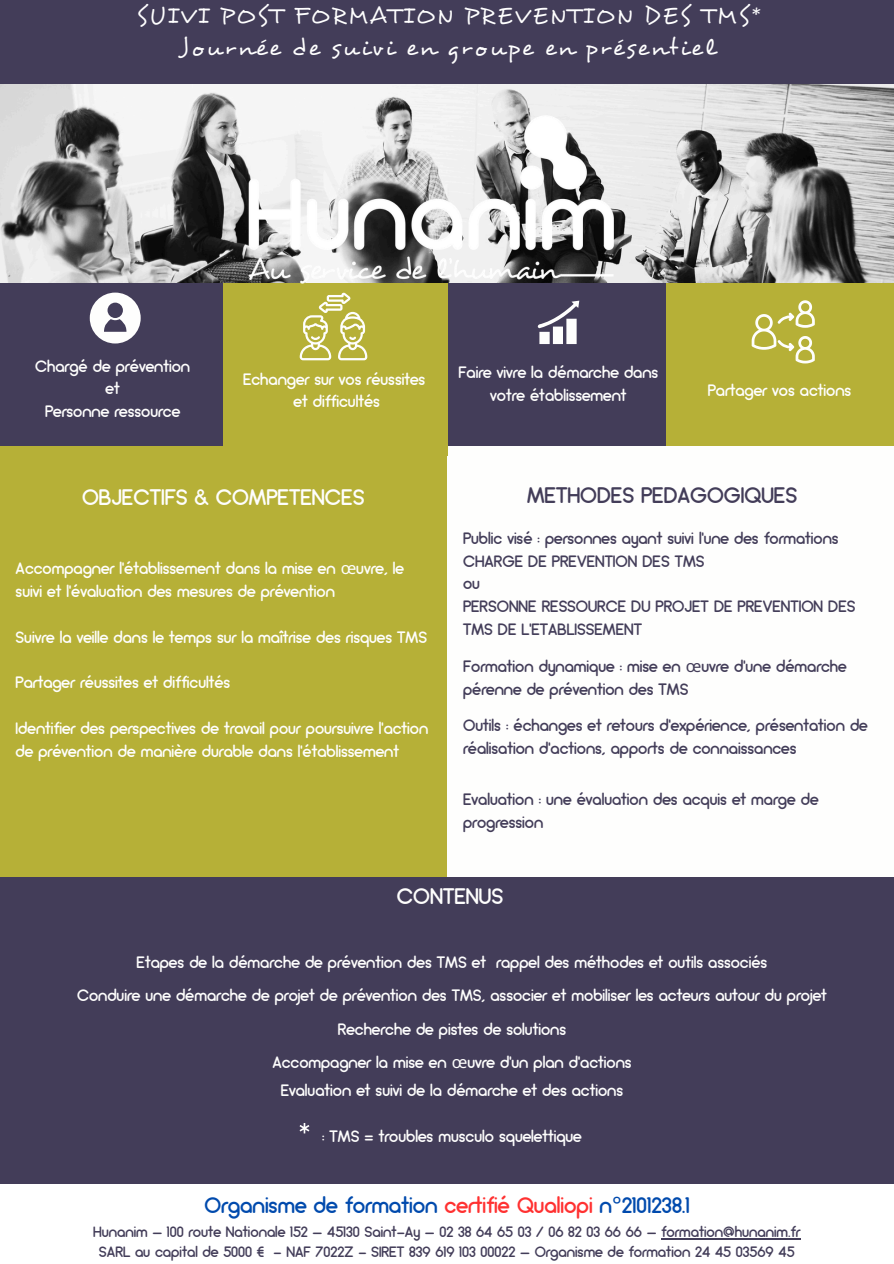
<style>
.page{position:relative;width:894px;height:1264px;background:#fff}
.page>*{position:absolute;margin:0;border:0;box-sizing:border-box;transform-origin:0 0}
.t1{font:23.85px/31.3px "Desyrel";letter-spacing:.075em;color:#fff;text-align:center}
.t2{font:22.5px "Arciform";color:#004aad}
.t3{font:22.5px "Arciform";color:#fefefd}
.t4{font:22.5px "Arciform";color:#433d59}
.t5{font:16.5px/22.8px "Arciform";color:#fefefd}
.t6{font:16.5px/22.8px "Arciform";color:#433d59}
.t7{font:15px "Arciform";color:#433d59}
.s1{font-family:"Noto Sans"}
.s2{color:#ff3131}
</style>
<div class="page">
<img style="left:0;top:83px;width:893px;height:200px">
<div style="left:447px;top:283px;width:224px;height:162px;background:#433d59"></div>
<div style="left:221px;top:283px;width:226px;height:172px;background:#b6b037"></div>
<div style="left:665px;top:283px;width:228px;height:162px;background:#b6b037"></div>
<div style="left:0;top:445px;width:447px;height:431px;background:#b6b037"></div>
<img style="left:246px;top:109px;width:370px;height:180px">
<div style="left:0;top:876px;width:893px;height:307px;background:#433d59"></div>
<div style="left:0;top:0;width:893px;height:83px;background:#433d59"></div>
<div style="left:0;top:283px;width:223px;height:162px;background:#433d59"></div>
<svg style="left:90px;top:292px;width:50px;height:51px"></svg>
<svg style="left:537px;top:300px;width:42px;height:44px"></svg>
<svg style="left:751px;top:300px;width:63px;height:63px"></svg>
<svg style="left:299px;top:292px;width:68px;height:68px"></svg>
<svg style="left:299px;top:1123px;width:10px;height:10px"></svg>
<hr style="left:661px;top:1237px;width:139px;height:1px;background:#433d59">
<p class="t1" style="left:136px;top:1px;width:624px">SUIVI POST FORMATION PREVENTION DES TMS*<br>Journée de suivi en groupe en présentiel</p>
<p class="t5" style="left:35px;top:356px;width:156px">Chargé de prévention</p>
<p class="t5" style="left:105px;top:378px;width:16px">et</p>
<p class="t5" style="left:45px;top:401px;width:136px">Personne ressource</p>
<p class="t5" style="left:243px;top:369px;width:184px">Echanger sur vos réussites</p>
<p class="t5" style="left:293px;top:391px;width:88px">et difficultés</p>
<p class="t3" style="left:82px;top:488px;width:284px">OBJECTIFS &amp; COMPETENCES</p>
<p class="t5" style="left:16px;top:558px;width:390px">Accompagner l’établissement dans la mise en <span class="s1">œ</span>uvre, le suivi et l’évaluation des mesures de prévention</p>
<p class="t5" style="left:16px;top:627px;width:413px">Suivre la veille dans le temps sur la maîtrise des risques TMS</p>
<p class="t5" style="left:16px;top:672px;width:216px">Partager réussites et difficultés</p>
<h1 class="t5" style="left:16px;top:718px;width:414px">Identifier des perspectives de travail pour poursuivre l’action de prévention de manière durable dans l’établissement</h1>
<p class="t5" style="left:458px;top:363px;width:201px;text-align:center">Faire vivre la démarche dans votre établissement</p>
<h1 class="t5" style="left:707px;top:381px;width:145px">Partager vos actions</h1>
<p class="t4" style="left:527px;top:485px;width:271px">METHODES PEDAGOGIQUES</p>
<p class="t6" style="left:463px;top:528px;width:377px">Public visé : personnes ayant suivi l’une des formations<br>CHARGE DE PREVENTION DES TMS</p>
<p class="t6" style="left:463px;top:574px;width:18px">ou</p>
<p class="t6" style="left:463px;top:596px;width:393px">PERSONNE RESSOURCE DU PROJET DE PREVENTION DES<br>TMS DE L’ETABLISSEMENT</p>
<p class="t6" style="left:463px;top:656px;width:385px">Formation dynamique : mise en <span class="s1">œ</span>uvre d’une démarche pérenne de prévention des TMS</p>
<p class="t6" style="left:463px;top:715px;width:406px">Outils : échanges et retours d’expérience, présentation de réalisation d’actions, apports de connaissances</p>
<h1 class="t6" style="left:463px;top:789px;width:357px">Evaluation : une évaluation des acquis et marge de progression</h1>
<p class="t3" style="left:397px;top:886px;width:108px">CONTENUS</p>
<p class="t5" style="left:136px;top:952px;width:632px">Etapes de la démarche de prévention des TMS et rappel des méthodes et outils associés</p>
<p class="t5" style="left:77px;top:985px;width:751px">Conduire une démarche de projet de prévention des TMS, associer et mobiliser les acteurs autour du projet</p>
<p class="t5" style="left:337px;top:1018px;width:230px">Recherche de pistes de solutions</p>
<p class="t5" style="left:272px;top:1052px;width:360px">Accompagner la mise en <span class="s1">œ</span>uvre d’un plan d’actions</p>
<p class="t5" style="left:280px;top:1080px;width:344px">Evaluation et suivi de la démarche et des actions</p>
<p class="t5" style="left:322px;top:1126px;width:261px">: TMS = troubles musculo squelettique</p>
<p class="t2" style="left:204px;top:1196px;width:487px">Organisme de formation <span class="s2">certifié Qualiopi</span> n<span class="s1">°</span>2101238.1</p>
<p class="t7" style="left:93px;top:1225px;width:708px">Hunanim – 100 route Nationale 152 – 45130 Saint-Ay – 02 38 64 65 03 / 06 82 03 66 66 – formation@hunanim.fr</p>
<p class="t7" style="left:99px;top:1245px;width:697px">SARL au capital de 5000 € - NAF 7022Z - SIRET 839 619 103 00022 – Organisme de formation 24 45 03569 45</p>
</div>
